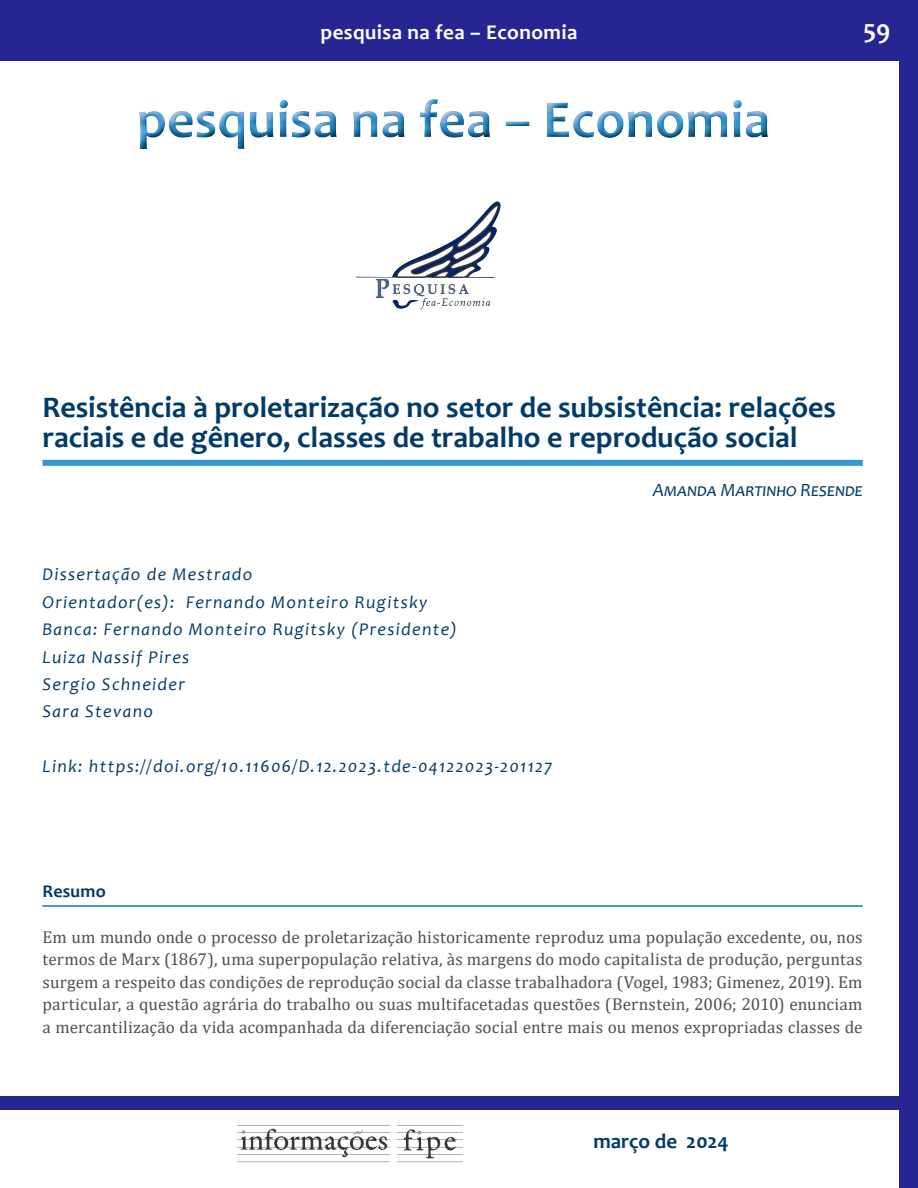
<style>
.page{position:relative;width:918px;height:1188px;background:#fff}
.page>*{position:absolute;margin:0;border:0;box-sizing:border-box;transform-origin:0 0}
.t1{font:700 30px/30px "Candara";color:#003b68}
.t2{font:700 27px "Candara";color:#fff}
.t3{font:700 21px "Candara";letter-spacing:.02em;color:#fff}
.t4{font:700 21px "Candara";color:#003b68}
.t5{font:italic 18.75px "Candara";color:#003b68}
.t6{font:italic 18px/27.5px "Candara";letter-spacing:.07em;color:#003b68}
.t7{font:700 18px "Candara";letter-spacing:.01em;color:#003b68}
.t8{font:17.25px/22.5px "Cambria";letter-spacing:.005em;color:#4e4f50;text-align:justify}
</style>
<div class="page">
<div style="left:899px;top:0;width:19px;height:1188px;background:#262693"></div>
<div style="left:0;top:0;width:918px;height:61px;background:#262693"></div>
<img style="left:238px;top:1128px;width:225px;height:35px">
<div style="left:0;top:1097px;width:918px;height:13px;background:#262693"></div>
<div style="left:130px;top:99px;width:647px;height:59px;background:#003b68;opacity:.67"></div>
<img style="left:357px;top:202px;width:144px;height:106px">
<div style="left:43px;top:460px;width:820px;height:6px;background:#3297d3"></div>
<svg style="left:42px;top:905px;width:821px;height:2px;background:#5398c4"></svg>
<p class="t3" style="left:321px;top:19px;width:258px">pesquisa na fea – Economia</p>
<h2 class="t2" style="left:863px;top:12px;width:29px">59</h2>
<h1 class="t1" style="left:43px;top:392px;width:795px">Resistência à proletarização no setor de subsistência: relações raciais e de gênero, classes de trabalho e reprodução social</h1>
<p class="t5" style="left:653px;top:478px;width:211px">Amanda Martinho Resende</p>
<p class="t6" style="left:43px;top:561px;width:416px">Dissertação de Mestrado<br>Orientador(es): Fernando Monteiro Rugitsky<br>Banca: Fernando Monteiro Rugitsky (Presidente)<br>Luiza Nassif Pires<br>Sergio Schneider<br>Sara Stevano</p>
<p class="t6" style="left:43px;top:752px;width:511px">Link: https://doi.org/10.11606/D.12.2023.tde-04122023-201127</p>
<p class="t7" style="left:43px;top:880px;width:65px">Resumo</p>
<p class="t8" style="left:43px;top:926px;width:822px">Em um mundo onde o processo de proletarização historicamente reproduz uma população excedente, ou, nos termos de Marx (1867), uma superpopulação relativa, às margens do modo capitalista de produção, perguntas surgem a respeito das condições de reprodução social da classe trabalhadora (Vogel, 1983; Gimenez, 2019). Em particular, a questão agrária do trabalho ou suas multifacetadas questões (Bernstein, 2006; 2010) enunciam a mercantilização da vida acompanhada da diferenciação social entre mais ou menos expropriadas classes de</p>
<p class="t4" style="left:593px;top:1128px;width:137px">março de 2024</p>
</div>
